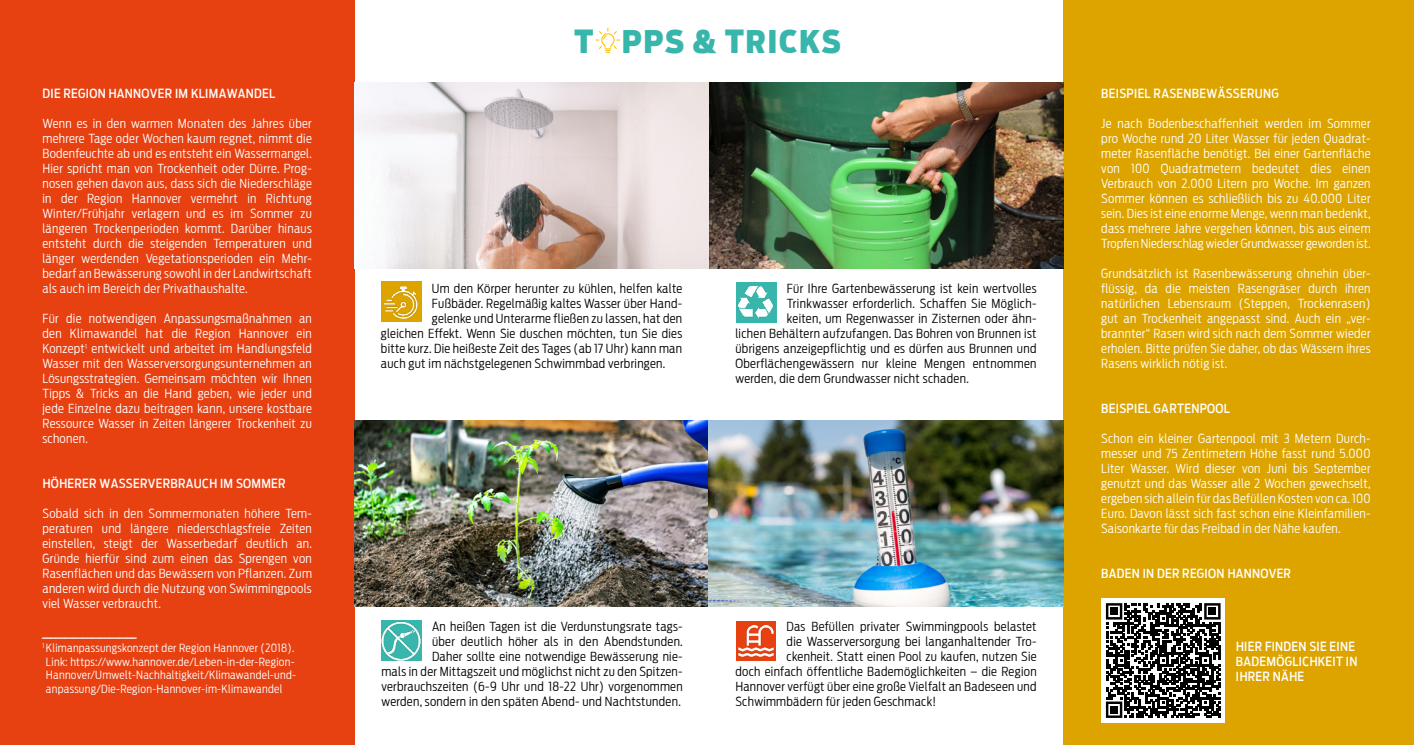
<style>
.page{position:relative;width:1414px;height:745px;background:#fff}
.page>*{position:absolute;margin:0;border:0;box-sizing:border-box;transform-origin:0 0}
.t1{font:900 31.25px "Antenna Cond";letter-spacing:.05em;color:#38b6ab}
.t2{font:300 12.5px/15px "Antenna Cond";letter-spacing:.025em;color:#fff;text-align:justify}
.t3{font:300 12.5px/15px "Antenna Cond";letter-spacing:.025em;color:#000;text-align:right}
.t4{font:500 12.5px/15px "Antenna Cond";letter-spacing:.025em;color:#fff}
.t5{font:300 11.25px/13.5px "Antenna Cond";letter-spacing:.025em;color:#fff}
.s1{font-weight:700}
</style>
<div class="page">
<div style="left:0;top:0;width:354px;height:744px;background:#e74011"></div>
<div style="left:1063px;top:0;width:351px;height:744px;background:#dda400"></div>
<img style="left:354px;top:420px;width:709px;height:186px">
<img style="left:354px;top:82px;width:709px;height:187px">
<img style="left:381px;top:281px;width:40px;height:40px">
<div style="left:736px;top:620px;width:40px;height:40px;background:#e74011"></div>
<img style="left:737px;top:625px;width:38px;height:33px">
<img style="left:381px;top:620px;width:40px;height:40px">
<img style="left:736px;top:282px;width:40px;height:40px">
<svg style="left:595px;top:28px;width:25px;height:25px"></svg>
<div style="left:1101px;top:598px;width:124px;height:124px;background:#fff"></div>
<svg style="left:1106px;top:603px;width:114px;height:114px"></svg>
<div style="left:1110px;top:607px;width:7px;height:7px;background:#000"></div>
<div style="left:1209px;top:607px;width:7px;height:7px;background:#000"></div>
<div style="left:1110px;top:705px;width:7px;height:7px;background:#000"></div>
<p class="t4" style="left:43px;top:85px;width:234px">DIE REGION HANNOVER IM KLIMAWANDEL</p>
<p class="t2" style="left:43px;top:115px;width:271px">Wenn es in den warmen Monaten des Jahres über mehrere Tage oder Wochen kaum regnet, nimmt die Bodenfeuchte ab und es entsteht ein Wassermangel.<br>Hier spricht man von Trockenheit oder Dürre. Prog&shy;nosen gehen davon aus, dass sich die Niederschläge in der Region Hannover vermehrt in Richtung Winter/Frühjahr verlagern und es im Sommer zu längeren Trockenperioden kommt. Darüber hinaus entsteht durch die steigenden Temperaturen und länger werdenden Vegetationsperioden ein Mehr&shy;bedarf an Bewässerung sowohl in der Landwirtschaft als auch im Bereich der Privathaushalte.</p>
<p class="t2" style="left:43px;top:310px;width:271px">Für die notwendigen Anpassungsmaßnahmen an den Klimawandel hat die Region Hannover ein Konzept<sup>1</sup> entwickelt und arbeitet im Handlungsfeld Wasser mit den Wasserversorgungsunternehmen an Lösungsstrategien. Gemeinsam möchten wir Ihnen Tipps &amp; Tricks an die Hand geben, wie jeder und jede Einzelne dazu beitragen kann, unsere kostbare Ressource Wasser in Zeiten längerer Trockenheit zu schonen.</p>
<p class="t4" style="left:43px;top:475px;width:245px">HÖHERER WASSERVERBRAUCH IM SOMMER</p>
<p class="t2" style="left:43px;top:505px;width:271px">Sobald sich in den Sommermonaten höhere Tem&shy;peraturen und längere niederschlagsfreie Zeiten einstellen, steigt der Wasserbedarf deutlich an.<br>Gründe hierfür sind zum einen das Sprengen von Rasenflächen und das Bewässern von Pflanzen. Zum anderen wird durch die Nutzung von Swimmingpools viel Wasser verbraucht.</p>
<p class="t5" style="left:43px;top:625px;width:253px;line-height:15px"><span class="s1">_____________________<br></span><sup>1</sup> Klimanpassungskonzept der Region Hannover (2018).</p>
<p class="t5" style="left:46px;top:654px;width:252px;text-align:justify">Link: https://www.hannover.de/Leben-in-der-Region-Hannover/Umwelt-Nachhaltigkeit/Klimawandel-und&shy;anpassung/Die-Region-Hannover-im-Klimawandel</p>
<h1 class="t1" style="left:574px;top:22px;width:268px">T PPS &amp; TRICKS</h1>
<p class="t3" style="left:432px;top:280px;width:252px">Um den Körper herunter zu kühlen, helfen kalte</p>
<p class="t3" style="left:432px;top:295px;width:252px">Fußbäder. Regelmäßig kaltes Wasser über Hand-</p>
<p class="t3" style="left:432px;top:310px;width:252px">gelenke und Unterarme fließen zu lassen, hat den</p>
<p class="t3" style="left:381px;top:325px;width:303px">gleichen Effekt. Wenn Sie duschen möchten, tun Sie dies</p>
<p class="t3" style="left:381px;top:340px;width:303px">bitte kurz. Die heißeste Zeit des Tages (ab 17 Uhr) kann man</p>
<p class="t3" style="left:381px;top:355px;width:286px">auch gut im nächstgelegenen Schwimmbad verbringen.</p>
<p class="t3" style="left:787px;top:280px;width:251px">Für Ihre Gartenbewässerung ist kein wertvolles</p>
<p class="t3" style="left:787px;top:295px;width:251px">Trinkwasser erforderlich. Schaffen Sie Möglich-</p>
<p class="t3" style="left:787px;top:310px;width:251px">keiten, um Regenwasser in Zisternen oder ähn-</p>
<p class="t3" style="left:735px;top:325px;width:303px">lichen Behältern aufzufangen. Das Bohren von Brunnen ist</p>
<p class="t3" style="left:735px;top:340px;width:303px">übrigens anzeigepflichtig und es dürfen aus Brunnen und</p>
<p class="t3" style="left:735px;top:355px;width:303px">Oberflächengewässern nur kleine Mengen entnommen</p>
<p class="t3" style="left:735px;top:370px;width:235px">werden, die dem Grundwasser nicht schaden.</p>
<p class="t3" style="left:381px;top:618px;width:303px">An heißen Tagen ist die Verdunstungsrate tags-<br>über deutlich höher als in den Abendstunden.<br>Daher sollte eine notwendige Bewässerung nie-<br>mals in der Mittagszeit und möglichst nicht zu den Spitzen&shy;verbrauchszeiten (6-9 Uhr und 18-22 Uhr) vorgenommen werden, sondern in den späten Abend- und Nachtstunden.</p>
<p class="t3" style="left:786px;top:618px;width:252px">Das Befüllen privater Swimmingpools belastet</p>
<p class="t3" style="left:786px;top:633px;width:252px">die Wasserversorgung bei langanhaltender Tro-</p>
<p class="t3" style="left:786px;top:648px;width:252px">ckenheit. Statt einen Pool zu kaufen, nutzen Sie</p>
<p class="t3" style="left:735px;top:663px;width:303px">doch einfach öffentliche Bademöglichkeiten – die Region</p>
<p class="t3" style="left:735px;top:678px;width:303px">Hannover verfügt über eine große Vielfalt an Badeseen und</p>
<p class="t3" style="left:735px;top:693px;width:202px">Schwimmbädern für jeden Geschmack!</p>
<p class="t4" style="left:1101px;top:85px;width:179px">BEISPIEL RASENBEWÄSSERUNG</p>
<p class="t2" style="left:1101px;top:115px;width:271px">Je nach Bodenbeschaffenheit werden im Sommer pro Woche rund 20 Liter Wasser für jeden Quadrat&shy;meter Rasenfläche benötigt. Bei einer Gartenfläche von 100 Quadratmetern bedeutet dies einen Verbrauch von 2.000 Litern pro Woche. Im ganzen Sommer können es schließlich bis zu 40.000 Liter sein. Dies ist eine enorme Menge, wenn man bedenkt, dass mehrere Jahre vergehen können, bis aus einem Tropfen Niederschlag wieder Grundwasser geworden ist.</p>
<p class="t2" style="left:1101px;top:265px;width:271px">Grundsätzlich ist Rasenbewässerung ohnehin über&shy;flüssig, da die meisten Rasengräser durch ihren natürlichen Lebensraum (Steppen, Trockenrasen) gut an Trockenheit angepasst sind. Auch ein „ver&shy;brannter“ Rasen wird sich nach dem Sommer wieder erholen. Bitte prüfen Sie daher, ob das Wässern ihres Rasens wirklich nötig ist.</p>
<p class="t4" style="left:1101px;top:400px;width:130px">BEISPIEL GARTENPOOL</p>
<p class="t2" style="left:1101px;top:430px;width:271px">Schon ein kleiner Gartenpool mit 3 Metern Durch&shy;messer und 75 Zentimetern Höhe fasst rund 5.000<br>Liter Wasser. Wird dieser von Juni bis September genutzt und das Wasser alle 2 Wochen gewechselt, ergeben sich allein für das Befüllen Kosten von ca. 100<br>Euro. Davon lässt sich fast schon eine Kleinfamilien-Saisonkarte für das Freibad in der Nähe kaufen.</p>
<p class="t4" style="left:1101px;top:565px;width:191px">BADEN IN DER REGION HANNOVER</p>
<p class="t4" style="left:1236px;top:638px;width:123px">HIER FINDEN SIE EINE<br>BADEMÖGLICHKEIT IN<br>IHRER NÄHE</p>
</div>
